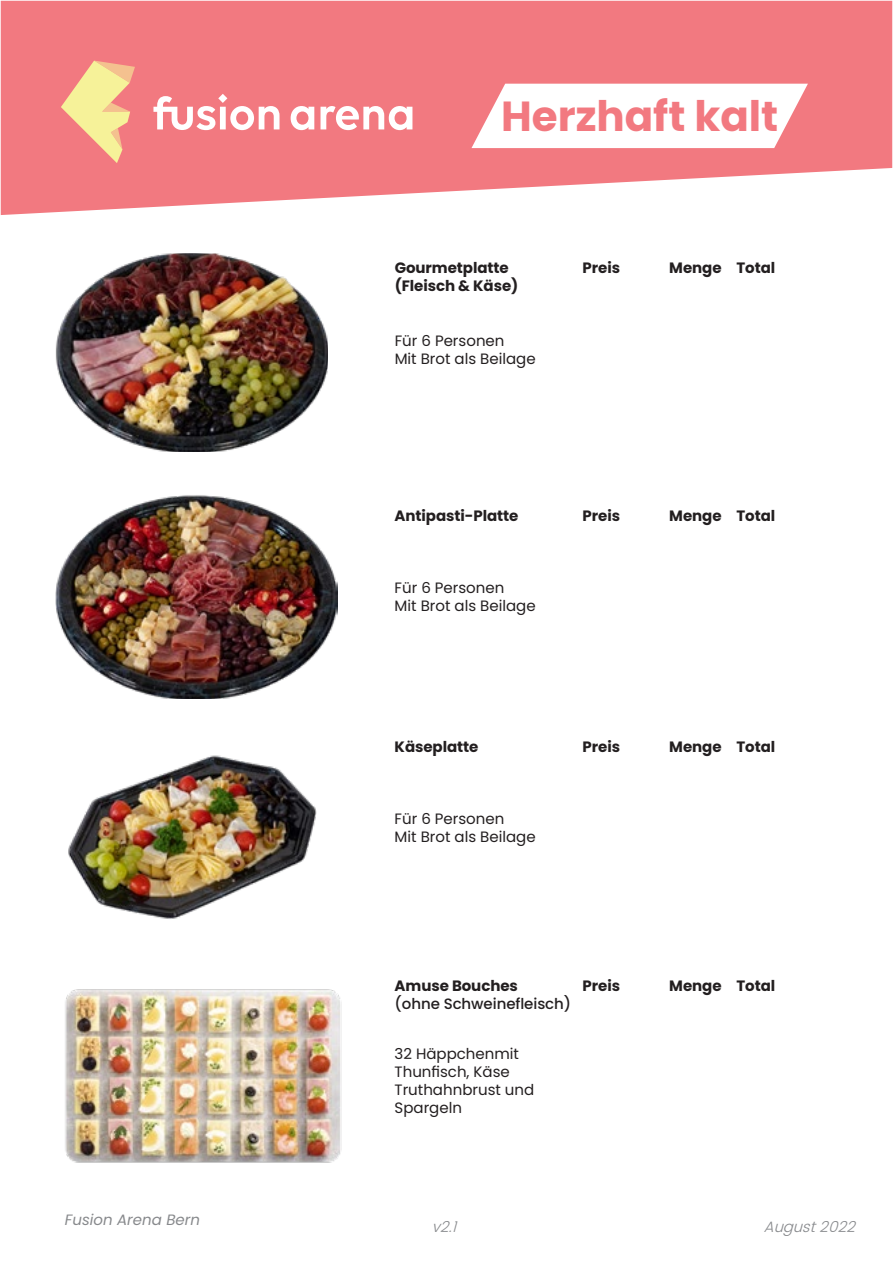
<style>
.page{position:relative;width:893px;height:1263px;background:#fff}
.page>*{position:absolute;margin:0;border:0;box-sizing:border-box;transform-origin:0 0}
.t1{font:700 42px "Poppins";color:#f27980}
.t2{font:15px/18px "Poppins";color:#231f20}
.t3{font:700 15px "Poppins";letter-spacing:-.005em;color:#231f20}
.t4{font:500 15px "Poppins";letter-spacing:-.005em;color:#231f20}
.t5{font:italic 15px "Poppins";color:#87898c}
.t6{font:italic 300 15px "Poppins";color:#87898c}
</style>
<div class="page">
<svg style="left:1px;top:1px;width:891px;height:214px;background:#f38b91"></svg>
<svg style="left:61px;top:61px;width:74px;height:102px;background:#f3b58c"></svg>
<svg style="left:153px;top:94px;width:259px;height:36px"></svg>
<svg style="left:471px;top:84px;width:337px;height:64px"></svg>
<img style="left:55px;top:253px;width:272px;height:198px">
<img style="left:56px;top:495px;width:282px;height:204px">
<img style="left:68px;top:755px;width:249px;height:164px">
<img style="left:65px;top:989px;width:277px;height:174px">
<p class="t5" style="left:65px;top:1211px;width:137px">Fusion Arena Bern</p>
<p class="t1" style="left:501px;top:92px;width:279px">Herzhaft kalt</p>
<p class="t3" style="left:395px;top:259px;width:116px">Gourmetplatte</p>
<p class="t3" style="left:395px;top:277px;width:125px">(Fleisch &amp; Käse)</p>
<p class="t2" style="left:395px;top:331px;width:111px">Für 6 Personen</p>
<p class="t2" style="left:395px;top:349px;width:143px">Mit Brot als Beilage</p>
<p class="t3" style="left:583px;top:259px;width:39px">Preis</p>
<p class="t3" style="left:669px;top:259px;width:54px">Menge</p>
<p class="t3" style="left:736px;top:259px;width:40px">Total</p>
<p class="t3" style="left:395px;top:507px;width:125px">Antipasti-Platte</p>
<p class="t2" style="left:395px;top:579px;width:111px">Für 6 Personen</p>
<p class="t2" style="left:395px;top:597px;width:143px">Mit Brot als Beilage</p>
<p class="t3" style="left:583px;top:507px;width:39px">Preis</p>
<p class="t3" style="left:395px;top:738px;width:85px">Käseplatte</p>
<p class="t2" style="left:395px;top:810px;width:111px">Für 6 Personen</p>
<p class="t2" style="left:395px;top:828px;width:143px">Mit Brot als Beilage</p>
<p class="t3" style="left:583px;top:738px;width:39px">Preis</p>
<p class="t3" style="left:669px;top:507px;width:54px">Menge</p>
<p class="t3" style="left:736px;top:507px;width:40px">Total</p>
<p class="t3" style="left:669px;top:738px;width:54px">Menge</p>
<p class="t3" style="left:736px;top:738px;width:40px">Total</p>
<p class="t3" style="left:395px;top:977px;width:125px">Amuse Bouches</p>
<p class="t4" style="left:395px;top:995px;width:178px">(ohne Schweinefleisch)</p>
<p class="t2" style="left:395px;top:1045px;width:141px">32 Häppchenmit<br>Thunfisch, Käse<br>Truthahnbrust und<br>Spargeln</p>
<p class="t3" style="left:583px;top:977px;width:39px">Preis</p>
<p class="t3" style="left:669px;top:977px;width:54px">Menge</p>
<p class="t3" style="left:736px;top:977px;width:40px">Total</p>
<p class="t6" style="left:432px;top:1216px;width:32px">v2.1</p>
<p class="t6" style="left:763px;top:1216px;width:99px">August2022</p>
</div>
